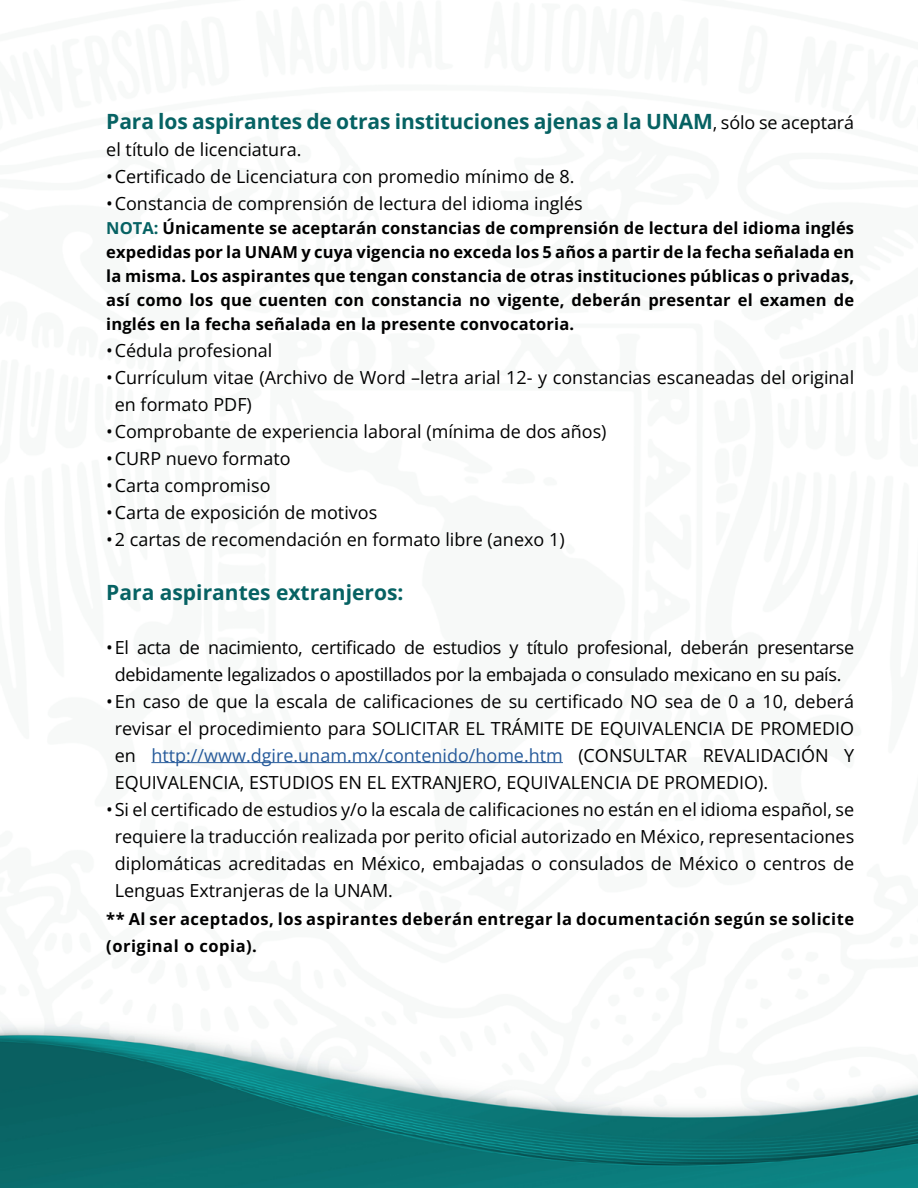
<style>
.page{position:relative;width:918px;height:1188px;background:#fff}
.page>*{position:absolute;margin:0;border:0;box-sizing:border-box;transform-origin:0 0}
.t1{font:700 21px "Open Sans";letter-spacing:-.005em;color:#066263}
.t2{font:18px/27px "Open Sans";color:#000;text-align:justify}
.t3{font:18px/27px "Open Sans";letter-spacing:-.02em;color:#000;text-align:center}
.t4{font:700 16.5px/24px "Open Sans";letter-spacing:.03em;color:#000;text-align:justify}
.s1{font-weight:400;font-size:18px;color:#000}
.s2{color:#066263}
.s3{color:#275b9b}
</style>
<div class="page">
<img style="left:0;top:763px;width:918px;height:425px">
<hr style="left:151px;top:762px;width:412px;height:1px;background:#275b9b">
<p class="t1" style="left:106px;top:106px;width:749px">Para los aspirantes de otras instituciones ajenas a la UNAM<span class="s1">, sólo se aceptará</span></p>
<p class="t2" style="left:106px;top:135px;width:197px">el título de licenciatura.</p>
<p class="t2" style="left:106px;top:162px;width:470px">•Certificado de Licenciatura con promedio mínimo de 8.</p>
<p class="t2" style="left:106px;top:189px;width:478px">•Constancia de comprensión de lectura del idioma inglés</p>
<p class="t4" style="left:106px;top:215px;width:749px"><span class="s2">NOTA:</span> Únicamente se aceptarán constancias de comprensión de lectura del idioma inglés expedidas por la UNAM y cuya vigencia no exceda los 5 años a partir de la fecha señalada en la misma. Los aspirantes que tengan constancia de otras instituciones públicas o privadas, así como los que cuenten con constancia no vigente, deberán presentar el examen de inglés en la fecha señalada en la presente convocatoria.</p>
<p class="t2" style="left:106px;top:336px;width:168px">•Cédula profesional</p>
<p class="t2" style="left:115px;top:363px;width:741px;text-indent:-8px">•Currículum vitae (Archivo de Word –letra arial 12- y constancias escaneadas del original en formato PDF)</p>
<p class="t2" style="left:106px;top:417px;width:502px">•Comprobante de experiencia laboral (mínima de dos años)</p>
<p class="t2" style="left:106px;top:444px;width:186px">•CURP nuevo formato</p>
<p class="t2" style="left:106px;top:471px;width:166px">•Carta compromiso</p>
<p class="t2" style="left:106px;top:498px;width:273px">•Carta de exposición de motivos</p>
<p class="t2" style="left:106px;top:525px;width:460px">•2 cartas de recomendación en formato libre (anexo 1)</p>
<p class="t1" style="left:106px;top:577px;width:299px">Para aspirantes extranjeros:</p>
<p class="t3" style="left:106px;top:633px;width:749px">•El acta de nacimiento, certificado de estudios y título profesional, deberán presentarse debidamente legalizados o apostillados por la embajada o consulado mexicano en su país.</p>
<p class="t2" style="left:115px;top:687px;width:741px;text-indent:-8px">•En caso de que la escala de calificaciones de su certificado NO sea de 0 a 10, deberá revisar el procedimiento para SOLICITAR EL TRÁMITE DE EQUIVALENCIA DE PROMEDIO en <span class="s3">http://www.dgire.unam.mx/contenido/home.htm</span> (CONSULTAR REVALIDACIÓN Y EQUIVALENCIA, ESTUDIOS EN EL EXTRANJERO, EQUIVALENCIA DE PROMEDIO).</p>
<p class="t2" style="left:115px;top:795px;width:741px;text-indent:-8px">•Si el certificado de estudios y/o la escala de calificaciones no están en el idioma español, se requiere la traducción realizada por perito oficial autorizado en México, representaciones diplomáticas acreditadas en México, embajadas o consulados de México o centros de Lenguas Extranjeras de la UNAM.</p>
<p class="t4" style="left:106px;top:905px;width:749px;line-height:27px">** Al ser aceptados, los aspirantes deberán entregar la documentación según se solicite (original o copia).</p>
</div>
